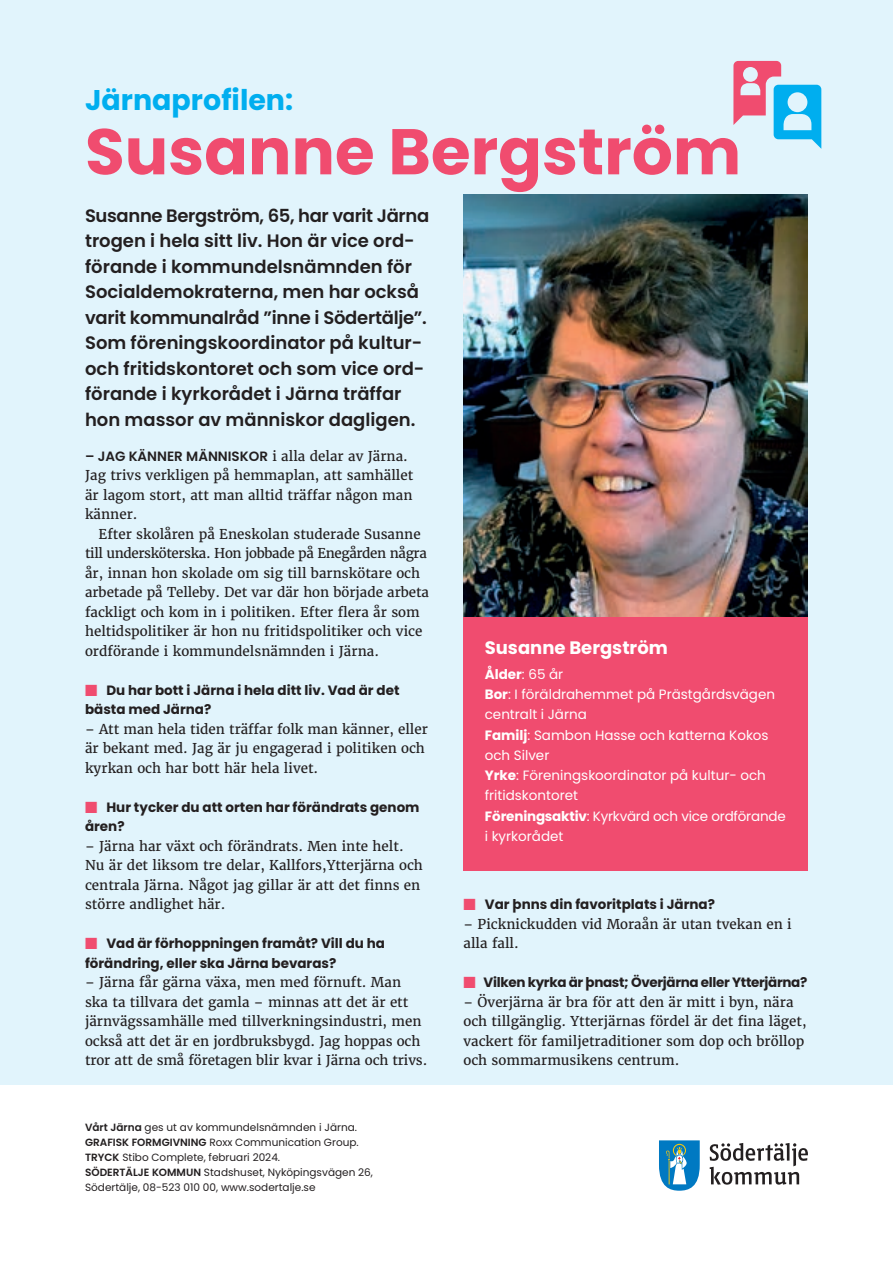
<style>
.page{position:relative;width:893px;height:1263px;background:#fff}
.page>*{position:absolute;margin:0;border:0;box-sizing:border-box;transform-origin:0 0}
.t1{font:700 64.5px "Poppins Latin";color:#f04c6f}
.t2{font:700 28.5px "Poppins Latin";color:#00aeef}
.t3{font:600 18px/25.5px "Poppins Latin";color:#231f20}
.t4{font:700 18px "Poppins Latin";color:#fff}
.t5{font:13.5px/19.5px "Merriweather";color:#231f20}
.t6{font:13.5px/20.2px "Poppins Latin";color:#fff}
.t7{font:700 13.5px/19.5px "Poppins Latin";color:#231f20}
.t8{font:700 13.5px "Poppins Latin";letter-spacing:-.025em;color:#231f20}
.t9{font:600 13.5px "Poppins Latin";color:#231f20}
.t10{font:10.5px/15px "Poppins Latin";color:#231f20}
.s1{font-family:"Merriweather";font-weight:400}
.s2{color:#f04c6f}
.s3{font-weight:600}
.s4{font-weight:700}
</style>
<div class="page">
<div style="left:0;top:0;width:893px;height:1085px;background:#e1f4fc"></div>
<svg style="left:710px;top:1143px;width:98px;height:41px"></svg>
<svg style="left:659px;top:1140px;width:41px;height:51px"></svg>
<svg style="left:733px;top:61px;width:88px;height:88px"></svg>
<img style="left:463px;top:194px;width:345px;height:424px">
<div style="left:463px;top:618px;width:345px;height:253px;background:#f04c6f"></div>
<h2 class="t2" style="left:85px;top:82px;width:210px">Järnaprofilen:</h2>
<h1 class="t1" style="left:85px;top:109px;width:658px">Susanne Bergström</h1>
<p class="t3" style="left:85px;top:203px;width:346px">Susanne Bergström, 65, har varit Järna trogen i hela sitt liv. Hon är vice ord&shy;förande i kommundelsnämnden för Socialdemokraterna, men har också varit kommunalråd ”inne i Södertälje”.<br>Som föreningskoordinator på kultur&shy;och fritidskontoret och som vice ord&shy;förande i kyrkorådet i Järna träffar hon massor av människor dagligen.</p>
<p class="t9" style="left:85px;top:447px;width:324px">– JAG KÄNNER MÄNNISKOR <span class="s1">i alla delar av Järna.</span></p>
<p class="t5" style="left:85px;top:466px;width:330px;text-align:justify">Jag trivs verkligen på hemmaplan, att samhället är lagom stort, att man alltid träffar någon man känner.</p>
<p class="t5" style="left:85px;top:524px;width:346px;text-indent:14px">Efter skolåren på Eneskolan studerade Susanne till undersköterska. Hon jobbade på Enegården några år, innan hon skolade om sig till barnskötare och arbetade på Telleby. Det var där hon började arbeta fackligt och kom in i politiken. Efter flera år som heltidspolitiker är hon nu fritidspolitiker och vice ordförande i kommundelsnämnden i Järna.</p>
<p class="t7" style="left:85px;top:680px;width:316px"><span class="s2">■</span> Du har bott i Järna i hela ditt liv. Vad är det bästa med Järna?</p>
<p class="t5" style="left:85px;top:719px;width:344px">– Att man hela tiden träffar folk man känner, eller är bekant med. Jag är ju engagerad i politiken och kyrkan och har bott här hela livet.</p>
<p class="t7" style="left:85px;top:797px;width:336px"><span class="s2">■</span> Hur tycker du att orten har förändrats genom åren?</p>
<p class="t5" style="left:85px;top:836px;width:339px">– Järna har växt och förändrats. Men inte helt.<br>Nu är det liksom tre delar, Kallfors,Ytterjärna och centrala Järna. Något jag gillar är att det finns en större andlighet här.</p>
<p class="t7" style="left:85px;top:934px;width:302px"><span class="s2">■</span> Vad är förhoppningen framåt? Vill du ha förändring, eller ska Järna bevaras?</p>
<p class="t5" style="left:85px;top:973px;width:344px">– Järna får gärna växa, men med förnuft. Man ska ta tillvara det gamla – minnas att det är ett järnvägssamhälle med tillverkningsindustri, men också att det är en jordbruksbygd. Jag hoppas och tror att de små företagen blir kvar i Järna och trivs.</p>
<p class="t10" style="left:85px;top:1119px;width:289px"><span class="s3">Vårt Järna</span> ges ut av kommundelsnämnden i Järna.<br><span class="s3">GRAFISK FORMGIVNING</span> Roxx Communication Group.<br><span class="s3">TRYCK</span> Stibo Complete, februari 2024.<br><span class="s3">SÖDERTÄLJE KOMMUN</span> Stadshuset, Nyköpingsvägen 26, Södertälje, 08-523 010 00, www.sodertalje.se</p>
<h3 class="t4" style="left:485px;top:636px;width:185px">Susanne Bergström</h3>
<p class="t6" style="left:485px;top:664px;width:303px"><span class="s4">Ålder</span>: 65 år<br><span class="s4">Bor</span>: I föräldrahemmet på Prästgårdsvägen centralt i Järna<br><span class="s4">Familj</span>: Sambon Hasse och katterna Kokos och Silver<br><span class="s4">Yrke</span>: Föreningskoordinator på kultur- och fritidskontoret<br><span class="s4">Föreningsaktiv</span>: Kyrkvärd och vice ordförande i kyrkorådet</p>
<p class="t7" style="left:463px;top:895px;width:253px"><span class="s2">■</span> Var finns din favoritplats i Järna?</p>
<p class="t5" style="left:463px;top:914px;width:330px">– Picknickudden vid Moraån är utan tvekan en i alla fall.</p>
<p class="t8" style="left:463px;top:974px;width:345px"><span class="s2">■</span> Vilken kyrka är finast; Överjärna eller Ytterjärna?</p>
<p class="t5" style="left:463px;top:992px;width:345px">– Överjärna är bra för att den är mitt i byn, nära och tillgänglig. Ytterjärnas fördel är det fina läget, vackert för familjetraditioner som dop och bröllop och sommarmusikens centrum.</p>
</div>
